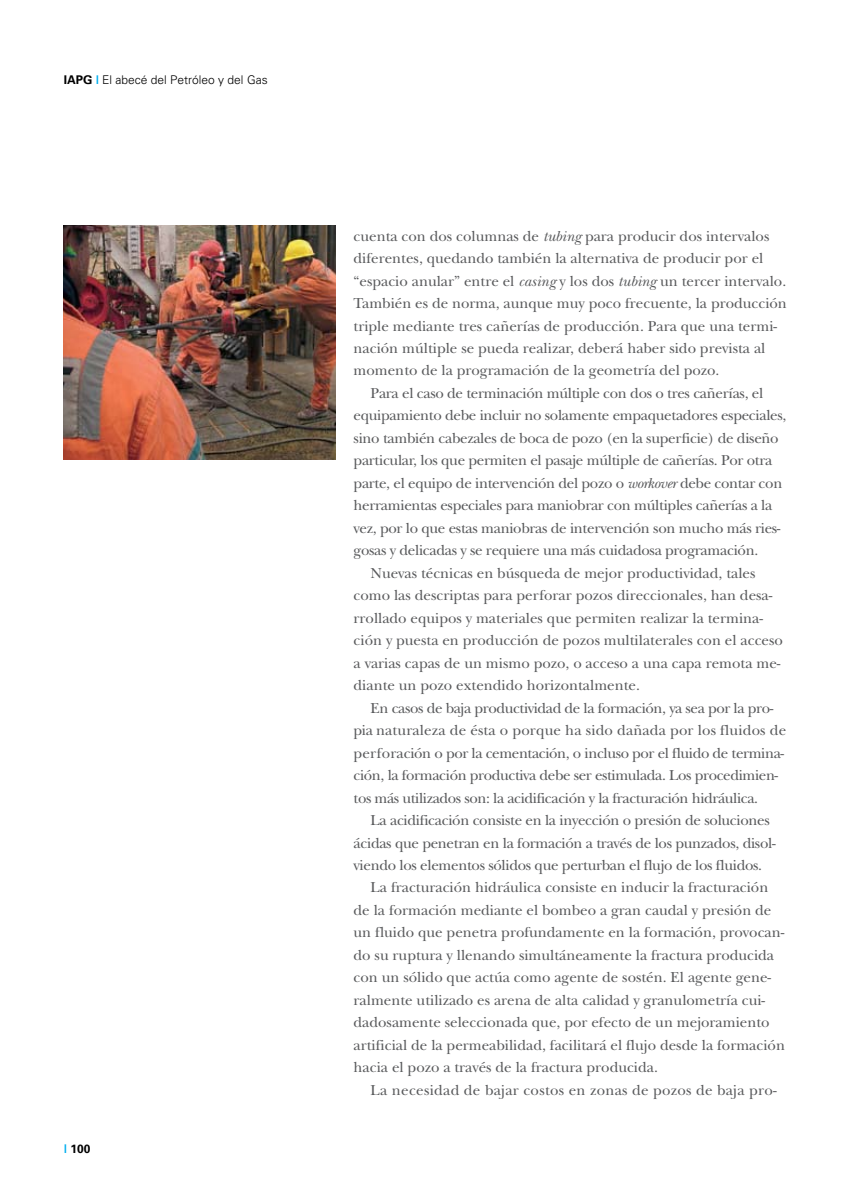
<style>
.page{position:relative;width:851px;height:1191px;background:#fff}
.page>*{position:absolute;margin:0;border:0;box-sizing:border-box;transform-origin:0 0}
.t1{font:15px "New Baskerville Std";color:#58595b}
.t2{font:15px "New Baskerville Std";letter-spacing:-.02em;color:#58595b}
.t3{font:15px "New Baskerville Std";letter-spacing:-.025em;color:#58595b}
.t4{font:15px "New Baskerville Std";letter-spacing:.02em;color:#58595b}
.t5{font:300 12px "Univers";color:#000}
.t6{font:700 12px "Univers";color:#000}
.s1{font-weight:700}
.s2{font-weight:700;color:#00aeef}
.s3{color:#00aeef}
.s4{font-style:italic}
</style>
<div class="page">
<img style="left:64px;top:226px;width:271px;height:233px">
<p class="t5" style="left:64px;top:73px;width:205px"><span class="s1">IAPG</span> <span class="s2">|</span> El abecé del Petróleo y del Gas</p>
<p class="t6" style="left:64px;top:1141px;width:28px"><span class="s3">|</span> 100</p>
<p class="t1" style="left:353px;top:227px;width:417px">cuenta con dos columnas de <span class="s4">tubing</span> para producir dos intervalos</p>
<p class="t1" style="left:353px;top:249px;width:411px">diferentes, quedando también la alternativa de producir por el</p>
<p class="t1" style="left:353px;top:272px;width:434px">“espacio anular” entre el <span class="s4">casing</span> y los dos <span class="s4">tubing</span> un tercer intervalo.</p>
<p class="t1" style="left:353px;top:294px;width:435px">También es de norma, aunque muy poco frecuente, la producción</p>
<p class="t1" style="left:353px;top:317px;width:425px">triple mediante tres cañerías de producción. Para que una termi-</p>
<p class="t1" style="left:353px;top:339px;width:413px">nación múltiple se pueda realizar, deberá haber sido prevista al</p>
<p class="t1" style="left:353px;top:362px;width:367px">momento de la programación de la geometría del pozo.</p>
<p class="t2" style="left:370px;top:384px;width:394px">Para el caso de terminación múltiple con dos o tres cañerías, el</p>
<p class="t2" style="left:353px;top:407px;width:434px">equipamiento debe incluir no solamente empaquetadores especiales,</p>
<p class="t2" style="left:353px;top:429px;width:426px">sino también cabezales de boca de pozo (en la superficie) de diseño</p>
<p class="t2" style="left:353px;top:452px;width:420px">particular, los que permiten el pasaje múltiple de cañerías. Por otra</p>
<p class="t2" style="left:353px;top:474px;width:430px">parte, el equipo de intervención del pozo o <span class="s4">workover</span> debe contar con</p>
<p class="t2" style="left:353px;top:497px;width:420px">herramientas especiales para maniobrar con múltiples cañerías a la</p>
<p class="t2" style="left:353px;top:519px;width:428px">vez, por lo que estas maniobras de intervención son mucho más ries-</p>
<p class="t2" style="left:353px;top:542px;width:406px">gosas y delicadas y se requiere una más cuidadosa programación.</p>
<p class="t1" style="left:370px;top:564px;width:386px">Nuevas técnicas en búsqueda de mejor productividad, tales</p>
<p class="t1" style="left:353px;top:586px;width:420px">como las descriptas para perforar pozos direccionales, han desa-</p>
<p class="t1" style="left:353px;top:609px;width:411px">rrollado equipos y materiales que permiten realizar la termina-</p>
<p class="t1" style="left:353px;top:631px;width:430px">ción y puesta en producción de pozos multilaterales con el acceso</p>
<p class="t1" style="left:353px;top:654px;width:428px">a varias capas de un mismo pozo, o acceso a una capa remota me-</p>
<p class="t1" style="left:353px;top:676px;width:288px">diante un pozo extendido horizontalmente.</p>
<p class="t3" style="left:370px;top:699px;width:404px">En casos de baja productividad de la formación, ya sea por la pro-</p>
<p class="t1" style="left:353px;top:721px;width:434px">pia naturaleza de ésta o porque ha sido dañada por los fluidos de</p>
<p class="t3" style="left:353px;top:744px;width:432px">perforación o por la cementación, o incluso por el fluido de termina-</p>
<p class="t3" style="left:353px;top:766px;width:426px">ción, la formación productiva debe ser estimulada. Los procedimien-</p>
<p class="t3" style="left:353px;top:789px;width:406px">tos más utilizados son: la acidificación y la fracturación hidráulica.</p>
<p class="t2" style="left:370px;top:811px;width:400px">La acidificación consiste en la inyección o presión de soluciones</p>
<p class="t2" style="left:353px;top:834px;width:423px">ácidas que penetran en la formación a través de los punzados, disol-</p>
<p class="t2" style="left:353px;top:856px;width:410px">viendo los elementos sólidos que perturban el flujo de los fluidos.</p>
<p class="t1" style="left:370px;top:879px;width:399px">La fracturación hidráulica consiste en inducir la fracturación</p>
<p class="t1" style="left:353px;top:901px;width:419px">de la formación mediante el bombeo a gran caudal y presión de</p>
<p class="t1" style="left:353px;top:923px;width:432px">un fluido que penetra profundamente en la formación, provocan-</p>
<p class="t1" style="left:353px;top:946px;width:422px">do su ruptura y llenando simultáneamente la fractura producida</p>
<p class="t1" style="left:353px;top:968px;width:419px">con un sólido que actúa como agente de sostén. El agente gene-</p>
<p class="t1" style="left:353px;top:991px;width:413px">ralmente utilizado es arena de alta calidad y granulometría cui-</p>
<p class="t1" style="left:353px;top:1013px;width:417px">dadosamente seleccionada que, por efecto de un mejoramiento</p>
<p class="t1" style="left:353px;top:1036px;width:433px">artificial de la permeabilidad, facilitará el flujo desde la formación</p>
<p class="t1" style="left:353px;top:1058px;width:306px">hacia el pozo a través de la fractura producida.</p>
<p class="t4" style="left:370px;top:1081px;width:407px">La necesidad de bajar costos en zonas de pozos de baja pro-</p>
</div>
